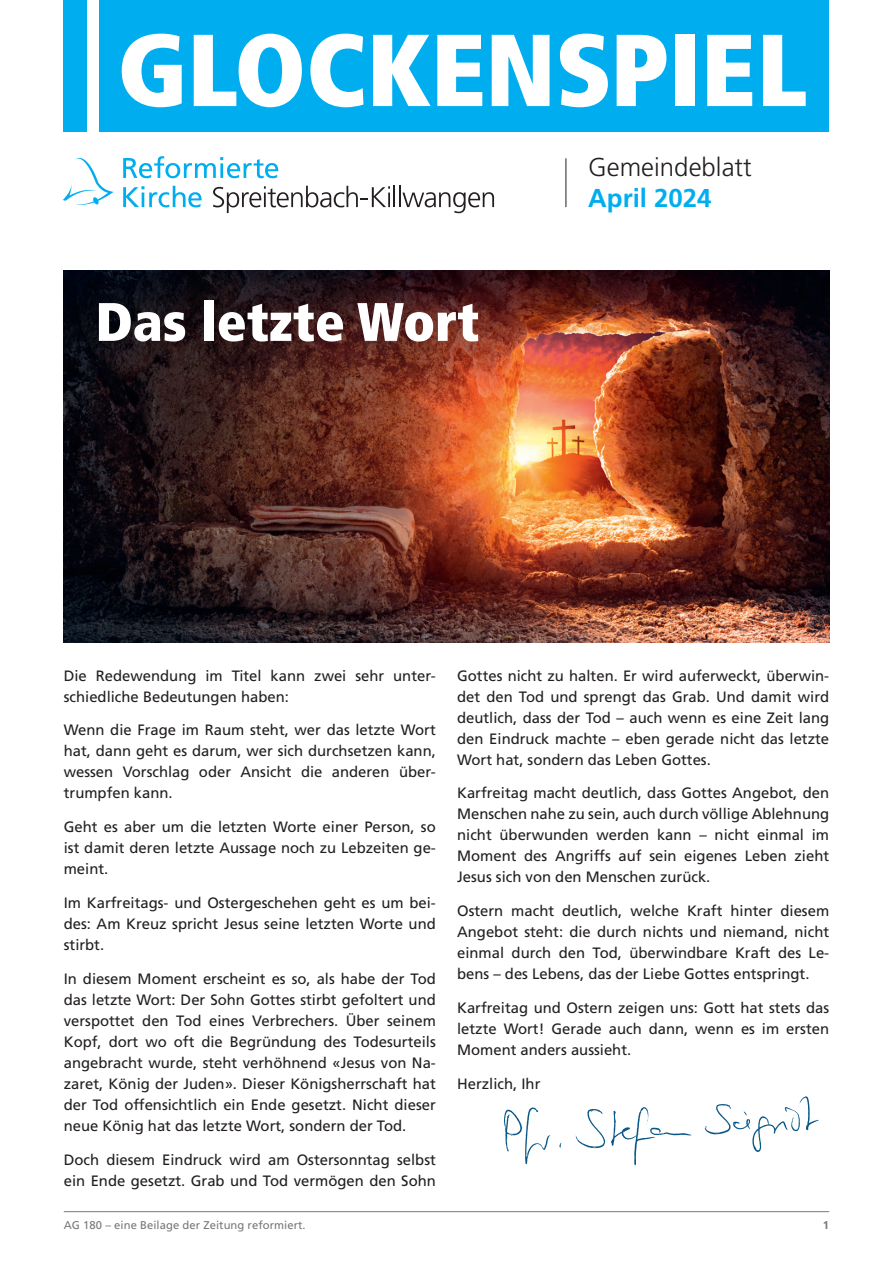
<style>
.page{position:relative;width:893px;height:1263px;background:#fff}
.page>*{position:absolute;margin:0;border:0;box-sizing:border-box;transform-origin:0 0}
.t1{font:900 condensed 102px "Frutiger";color:#fff}
.t2{font:900 condensed 54.15px "Frutiger";color:#fff}
.t3{font:300 25.8px "Frutiger";color:#231f20}
.t4{font:700 25.8px "Frutiger";color:#00aeef}
.t5{font:15px/21px "Frutiger";color:#231f20;text-align:justify}
.t6{font:11.25px "Frutiger";letter-spacing:.005em;color:#76787b}
.t7{font:700 11.25px "Frutiger";color:#76787b}
.s1{font-weight:400;font-size:198px}
</style>
<div class="page">
<div style="left:64px;top:0;width:765px;height:132px;background:#00aeef"></div>
<hr style="left:64px;top:1211px;width:765px;height:1px;background:#76787b">
<svg style="left:213px;top:186px;width:177px;height:27px"></svg>
<hr style="left:393px;top:186px;width:2px;height:21px;background:#231f20">
<hr style="left:399px;top:186px;width:2px;height:21px;background:#231f20">
<svg style="left:402px;top:192px;width:92px;height:21px"></svg>
<svg style="left:123px;top:156px;width:155px;height:22px"></svg>
<svg style="left:123px;top:186px;width:79px;height:21px"></svg>
<svg style="left:63px;top:158px;width:51px;height:47px"></svg>
<hr style="left:566px;top:158px;width:1px;height:49px;background:#231f20">
<img style="left:64px;top:270px;width:765px;height:372px">
<img style="left:504px;top:1096px;width:315px;height:70px">
<h1 class="t1" style="left:77px;top:8px;width:733px"><span class="s1">|</span>GLOCKENSPIEL</h1>
<h3 class="t3" style="left:588px;top:153px;width:165px">Gemeindeblatt</h3>
<h3 class="t4" style="left:588px;top:183px;width:125px">April 2024</h3>
<h2 class="t2" style="left:96px;top:289px;width:385px">Das letzte Wort</h2>
<p class="t5" style="left:64px;top:665px;width:374px">Die Redewendung im Titel kann zwei sehr unter&shy;schiedliche Bedeutungen haben:</p>
<p class="t5" style="left:64px;top:720px;width:374px">Wenn die Frage im Raum steht, wer das letzte Wort hat, dann geht es darum, wer sich durchsetzen kann, wessen Vorschlag oder Ansicht die anderen über&shy;trumpfen kann.</p>
<p class="t5" style="left:64px;top:816px;width:374px">Geht es aber um die letzten Worte einer Person, so ist damit deren letzte Aussage noch zu Lebzeiten ge&shy;meint.</p>
<p class="t5" style="left:64px;top:892px;width:374px">Im Karfreitags- und Ostergeschehen geht es um bei&shy;des: Am Kreuz spricht Jesus seine letzten Worte und stirbt.</p>
<p class="t5" style="left:64px;top:968px;width:374px">In diesem Moment erscheint es so, als habe der Tod das letzte Wort: Der Sohn Gottes stirbt gefoltert und verspottet den Tod eines Verbrechers. Über seinem Kopf, dort wo oft die Begründung des Todesurteils angebracht wurde, steht verhöhnend «Jesus von Na&shy;zaret, König der Juden». Dieser Königsherrschaft hat der Tod offensichtlich ein Ende gesetzt. Nicht dieser neue König hat das letzte Wort, sondern der Tod.</p>
<p class="t5" style="left:64px;top:1149px;width:374px">Doch diesem Eindruck wird am Ostersonntag selbst ein Ende gesetzt. Grab und Tod vermögen den Sohn</p>
<p class="t5" style="left:457px;top:665px;width:374px">Gottes nicht zu halten. Er wird auferweckt, überwin&shy;det den Tod und sprengt das Grab. Und damit wird deutlich, dass der Tod – auch wenn es eine Zeit lang den Eindruck machte – eben gerade nicht das letzte Wort hat, sondern das Leben Gottes.</p>
<p class="t5" style="left:457px;top:783px;width:374px">Karfreitag macht deutlich, dass Gottes Angebot, den Menschen nahe zu sein, auch durch völlige Ablehnung nicht überwunden werden kann – nicht einmal im Moment des Angriffs auf sein eigenes Leben zieht Jesus sich von den Menschen zurück.</p>
<p class="t5" style="left:457px;top:900px;width:374px">Ostern macht deutlich, welche Kraft hinter diesem Angebot steht: die durch nichts und niemand, nicht einmal durch den Tod, überwindbare Kraft des Le&shy;bens – des Lebens, das der Liebe Gottes entspringt.</p>
<p class="t5" style="left:457px;top:997px;width:374px">Karfreitag und Ostern zeigen uns: Gott hat stets das letzte Wort! Gerade auch dann, wenn es im ersten Moment anders aussieht.</p>
<p class="t5" style="left:457px;top:1073px;width:85px">Herzlich, Ihr</p>
<p class="t6" style="left:64px;top:1218px;width:243px">AG 180 – eine Beilage der Zeitung reformiert.</p>
<p class="t7" style="left:823px;top:1218px;width:8px">1</p>
</div>
